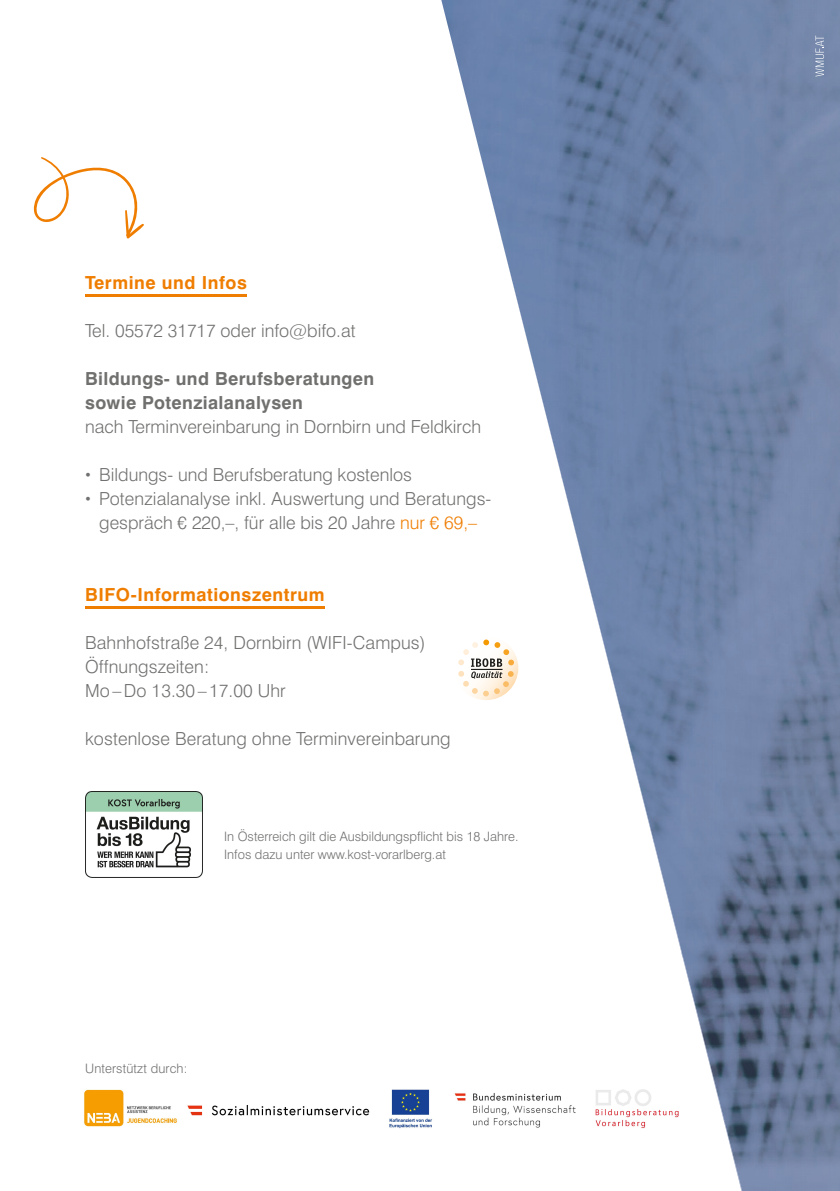
<style>
.page{position:relative;width:840px;height:1191px;background:#fff}
.page>*{position:absolute;margin:0;border:0;box-sizing:border-box;transform-origin:0 0}
.t1{font:300 18px/24px "Swiss 721 BT";letter-spacing:.005em;color:#70706f}
.t2{font:700 18px/24px "Swiss 721 BT";letter-spacing:.02em;color:#70706f}
.t3{font:700 18px "Swiss 721 BT";letter-spacing:.03em;color:#ef7d00}
.t4{font:300 13px/18px "Swiss 721 BT";color:#70706f}
.s1{font-weight:900}
.s2{color:#ef7d00}
</style>
<div class="page">
<img style="left:441px;top:0;width:398px;height:279px">
<img style="left:511px;top:279px;width:328px;height:281px">
<img style="left:582px;top:560px;width:257px;height:280px">
<img style="left:653px;top:840px;width:186px;height:281px">
<img style="left:724px;top:1121px;width:115px;height:70px">
<svg style="left:33px;top:157px;width:111px;height:82px"></svg>
<hr style="left:85px;top:294px;width:162px;height:2px;background:#ef7d00">
<hr style="left:85px;top:606px;width:239px;height:2px;background:#ef7d00">
<svg style="left:815px;top:36px;width:8px;height:41px"></svg>
<svg style="left:454px;top:636px;width:64px;height:64px"></svg>
<svg style="left:470px;top:639px;width:43px;height:39px"></svg>
<svg style="left:502px;top:681px;width:7px;height:6px"></svg>
<svg style="left:493px;top:688px;width:7px;height:6px"></svg>
<svg style="left:482px;top:690px;width:7px;height:6px"></svg>
<div style="left:471px;top:688px;width:7px;height:6px;background:#fdd5a0;border-radius:50%"></div>
<svg style="left:462px;top:680px;width:7px;height:7px"></svg>
<div style="left:458px;top:670px;width:6px;height:7px;background:#fee2be;border-radius:50%"></div>
<svg style="left:458px;top:659px;width:6px;height:6px"></svg>
<svg style="left:462px;top:649px;width:7px;height:6px"></svg>
<div style="left:471px;top:642px;width:7px;height:6px;background:#fff1df;border-radius:50%"></div>
<img style="left:84px;top:1082px;width:607px;height:47px">
<img style="left:86px;top:791px;width:117px;height:86px">
<p class="t3" style="left:85px;top:272px;width:163px">Termine und Infos</p>
<p class="t1" style="left:85px;top:318px;width:272px">Tel. 05572 31717 oder info@bifo.at</p>
<p class="t2" style="left:85px;top:366px;width:290px">Bildungs- und Berufsberatungen sowie Potenzialanalysen</p>
<p class="t1" style="left:85px;top:414px;width:397px">nach Terminvereinbarung in Dornbirn und Feldkirch</p>
<p class="t1" style="left:85px;top:462px;width:328px"><span class="s1">·</span> Bildungs- und Berufsberatung kostenlos</p>
<p class="t1" style="left:85px;top:486px;width:407px"><span class="s1">·</span> Potenzialanalyse inkl. Auswertung und Beratungs-</p>
<p class="t1" style="left:99px;top:510px;width:379px">gespräch € 220,–, für alle bis 20 Jahre <span class="s2">nur € 69,–</span></p>
<p class="t3" style="left:85px;top:584px;width:241px">BIFO-Informationszentrum</p>
<p class="t1" style="left:85px;top:630px;width:342px">Bahnhofstraße 24, Dornbirn (WIFI-Campus)<br>Öffnungszeiten:<br>Mo – Do 13.30 – 17.00 Uhr</p>
<p class="t1" style="left:85px;top:726px;width:367px">kostenlose Beratung ohne Terminvereinbarung</p>
<p class="t4" style="left:224px;top:827px;width:296px">In Österreich gilt die Ausbildungspflicht bis 18 Jahre.<br>Infos dazu unter www.kost-vorarlberg.at</p>
<p class="t4" style="left:85px;top:1059px;width:104px">Unterstützt durch:</p>
</div>
